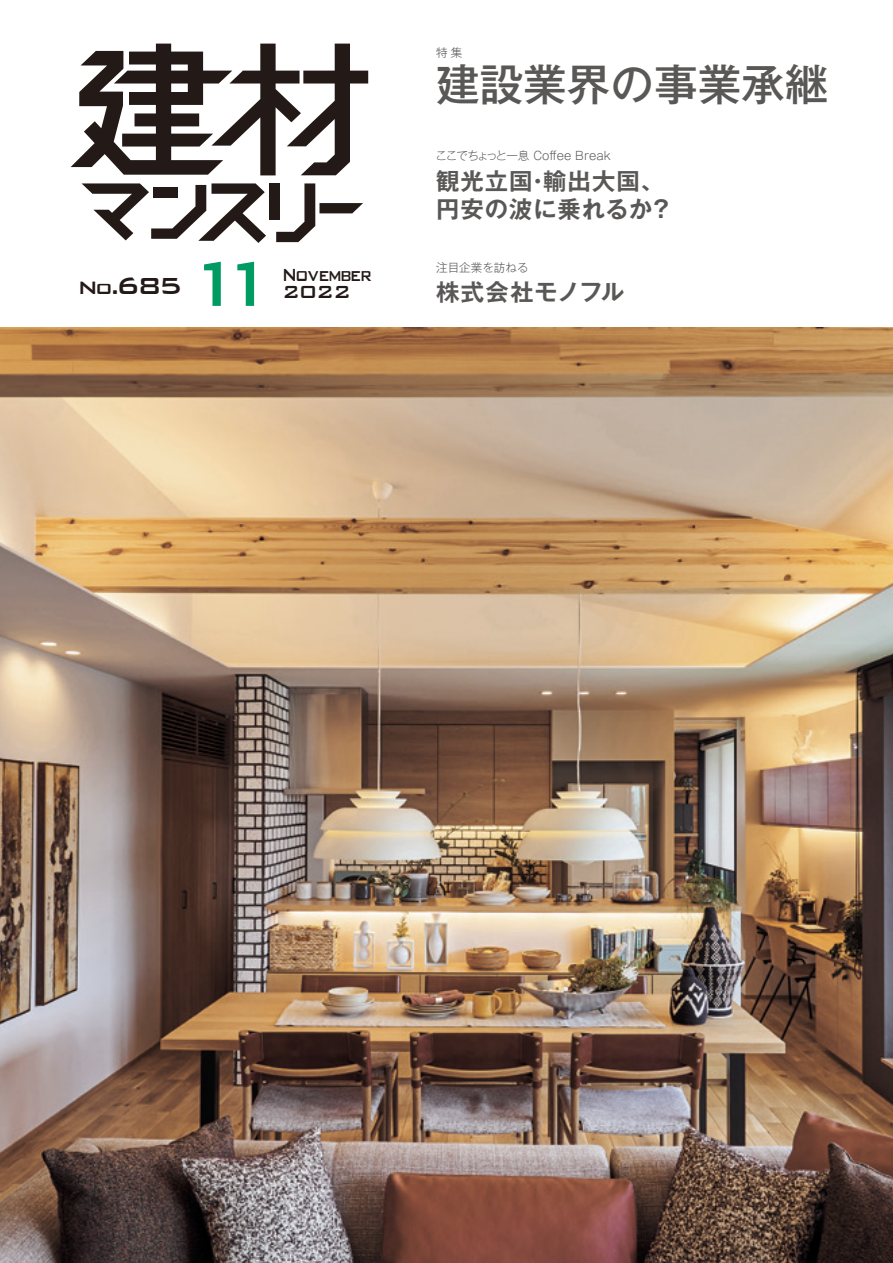
<style>
.page{position:relative;width:893px;height:1263px;background:#fff}
.page>*{position:absolute;margin:0;border:0;box-sizing:border-box;transform-origin:0 0}
.t1{font:500 85.05px "Bank Gothic";color:#009b63;scale:.9 1}
.t2{font:500 43.65px "Gothic MB101 Pr 6 N";color:#595857}
.t3{font:500 31.05px "Bank Gothic";color:#231916}
.t4{font:500 24px "Bank Gothic";color:#231916}
.t5{font:700 23.4px/28.7px "Gothic MB101 Pr 6 N De";letter-spacing:.04em;color:#595857}
.t6{font:500 23.4px "Bank Gothic";letter-spacing:-.06em;color:#231916;scale:.77 1}
.t7{font:700 23.4px "Gothic MB101 Pr 6 N De";letter-spacing:.02em;color:#595857}
.t8{font:500 23.4px "Bank Gothic";letter-spacing:-.06em;color:#231916}
.t9{font:300 11.55px "Gothic MB101 Pr 6 N";color:#595857}
.s1{font-size:24px}
</style>
<div class="page">
<img style="left:0;top:327px;width:893px;height:936px">
<svg style="left:71px;top:44px;width:297px;height:131px"></svg>
<div style="left:269px;top:183px;width:11px;height:37px;background:#231916"></div>
<svg style="left:276px;top:183px;width:87px;height:59px"></svg>
<svg style="left:82px;top:183px;width:184px;height:60px"></svg>
<h3 class="t3" style="left:111px;top:262px;width:73px"><span class="s1">.</span>685</h3>
<h3 class="t4" style="left:77px;top:269px;width:37px">No</h3>
<h1 class="t1" style="left:185px;top:218px;width:104px">11</h1>
<h3 class="t6" style="left:282px;top:256px;width:118px">November</h3>
<h3 class="t8" style="left:282px;top:274px;width:70px">2022</h3>
<p class="t9" style="left:436px;top:43px;width:28px">特集</p>
<h2 class="t2" style="left:436px;top:48px;width:394px">建設業界の事業承継</h2>
<p class="t9" style="left:435px;top:146px;width:177px">ここでちょっと一息 Coffee Break</p>
<h3 class="t5" style="left:543px;top:165px;width:122px">輸出大国、</h3>
<h3 class="t5" style="left:436px;top:165px;width:238px">観光立国<br>円安の波に乗れるか?</h3>
<h3 class="t5" style="left:526px;top:165px;width:25px">・</h3>
<p class="t9" style="left:436px;top:258px;width:94px">注目企業を訪ねる</p>
<h3 class="t7" style="left:436px;top:272px;width:190px">株式会社モノフル</h3>
</div>
